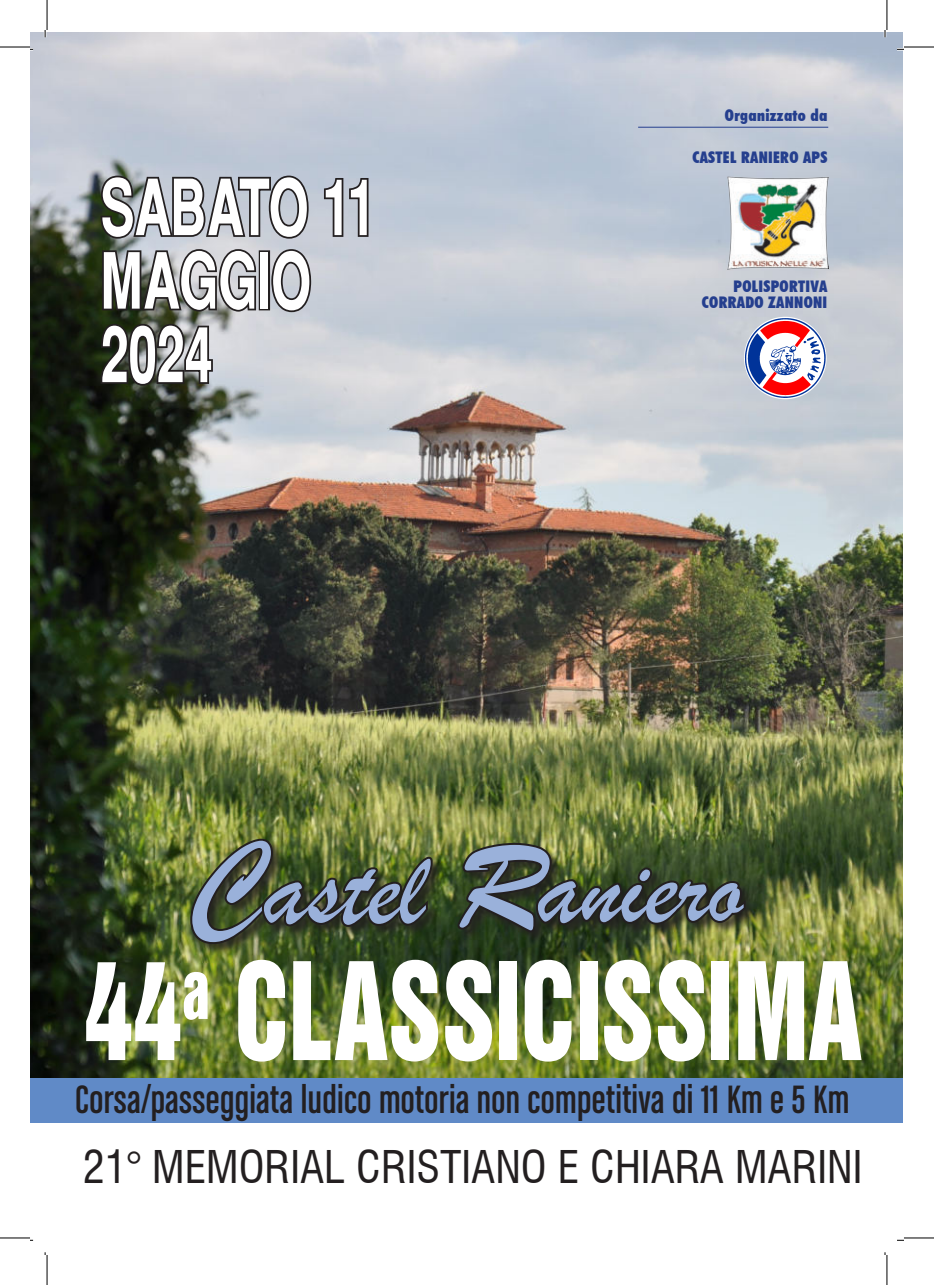
<style>
.page{position:relative;width:934px;height:1285px;background:#fff}
.page>*{position:absolute;margin:0;border:0;box-sizing:border-box;transform-origin:0 0}
.t1{font:123.4px "Swiss 921 BT Regular A";color:#fff;scale:.79 1}
.t2{font:108px "Brush Script";color:#9ab1da}
.t3{font:700 77.2px/73.4px "Switzerland Narrow";color:#fff;scale:.79 1}
.t4{font:condensed 44px "Swiss 721 BT";color:#231f20}
.t5{font:42px "Chalet Comprime Cologne Sixty";letter-spacing:.01em;color:#231f20}
.t6{font:900 condensed 16px/16px "Futura BT";letter-spacing:.02em;color:#253f8e;text-align:right}
.s1{font-size:126px}
</style>
<div class="page">
<img style="left:30px;top:32px;width:871px;height:1046px">
<div style="left:30px;top:1078px;width:871px;height:45px;background:#608ac7"></div>
<hr style="left:638px;top:127px;width:189px;height:1px;background:#253f8e">
<div style="left:189px;top:838px;width:567px;height:117px;background:#231f20;opacity:.75"></div>
<svg style="left:188px;top:835px;width:246px;height:127px"></svg>
<svg style="left:455px;top:840px;width:292px;height:95px"></svg>
<img style="left:727px;top:177px;width:101px;height:92px">
<svg style="left:896px;top:48px;width:7px;height:3px"></svg>
<svg style="left:897px;top:1239px;width:6px;height:2px"></svg>
<svg style="left:44px;top:30px;width:2px;height:7px"></svg>
<svg style="left:883px;top:30px;width:2px;height:7px"></svg>
<svg style="left:322px;top:176px;width:48px;height:63px"></svg>
<svg style="left:98px;top:173px;width:215px;height:215px"></svg>
<svg style="left:744px;top:318px;width:81px;height:80px"></svg>
<hr style="left:0;top:47px;width:30px;height:1px;background:#000">
<hr style="left:903px;top:47px;width:30px;height:1px;background:#000">
<hr style="left:0;top:1237px;width:30px;height:1px;background:#000">
<hr style="left:903px;top:1237px;width:30px;height:1px;background:#000">
<hr style="left:47px;top:0;width:1px;height:30px;background:#000">
<hr style="left:47px;top:1255px;width:1px;height:30px;background:#000">
<hr style="left:886px;top:0;width:1px;height:30px;background:#000">
<hr style="left:886px;top:1255px;width:1px;height:30px;background:#000">
<h3 class="t3" style="left:101px;top:172px;width:349px">SABATO 11<br>MAGGIO<br>2024</h3>
<p class="t6" style="left:724px;top:108px;width:104px">ORGANIZZATO DA</p>
<p class="t6" style="left:692px;top:150px;width:136px">CASTEL RANIERO APS</p>
<p class="t6" style="left:701px;top:279px;width:127px">POLISPORTIVA<br>CORRADO ZANNONI</p>
<h2 class="t2" style="left:187px;top:851px;width:556px"><span class="s1">C</span>astel <span class="s1">R</span>aniero</h2>
<h1 class="t1" style="left:84px;top:945px;width:984px">44<sup>a</sup> CLASSICISSIMA</h1>
<h3 class="t5" style="left:75px;top:1084px;width:775px">Corsa/passeggiata ludico motoria non competitiva di 11 Km e 5 Km</h3>
<h3 class="t4" style="left:83px;top:1141px;width:780px">21° MEMORIAL CRISTIANO E CHIARA MARINI</h3>
</div>
